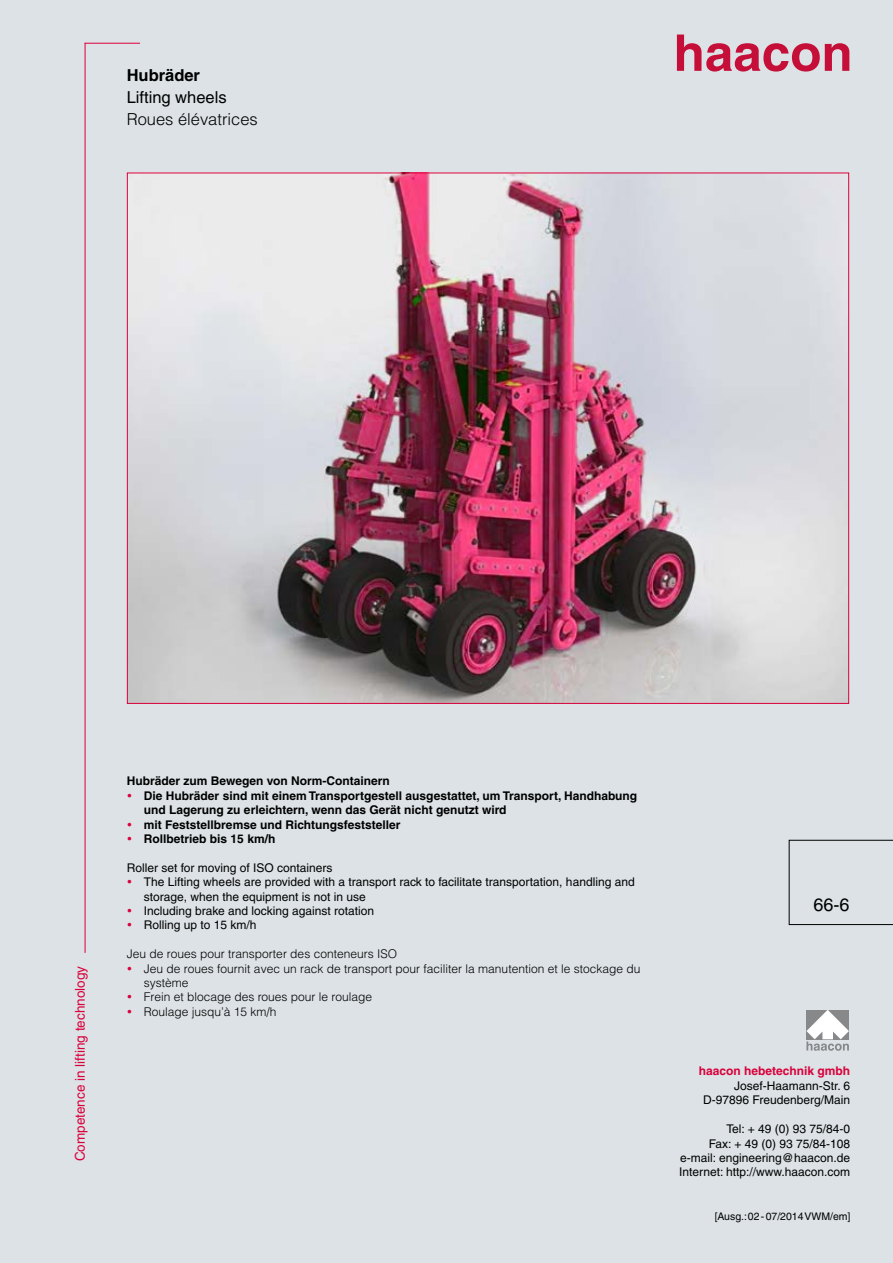
<style>
.page{position:relative;width:893px;height:1263px;background:#fff}
.page>*{position:absolute;margin:0;border:0;box-sizing:border-box;transform-origin:0 0}
.t1{font:18px "Helvetica";color:#000}
.t2{font:300 16.5px "Helvetica";color:#000}
.t3{font:16.5px "Helvetica";color:#000}
.t4{font:700 16.5px "Helvetica";color:#000}
.t5{font:13.5px "Helvetica";color:#da003b}
.t6{font:12px/14.4px "Helvetica";color:#000;text-align:right}
.t7{font:700 12px/14.4px "Helvetica";color:#000}
.t8{font:300 12px/14.4px "Helvetica";color:#000}
.t9{font:700 12px "Helvetica";color:#da003b}
.t10{font:10.5px "Helvetica";color:#000}
</style>
<div class="page">
<div style="left:15px;top:0;width:878px;height:1263px;background:#dce2e5"></div>
<div style="left:0;top:0;width:15px;height:1263px;background:#dce2e5"></div>
<hr style="left:85px;top:43px;width:55px;height:1px;background:#da003b">
<hr style="left:85px;top:43px;width:1px;height:910px;background:#da003b">
<div style="left:789px;top:840px;width:104px;height:85px;background:#dce2e5"></div>
<svg style="left:677px;top:35px;width:172px;height:37px;background:#d2879b"></svg>
<svg style="left:806px;top:1010px;width:43px;height:41px"></svg>
<img style="left:129px;top:175px;width:718px;height:527px">
<svg style="left:128px;top:793px;width:3px;height:4px"></svg>
<svg style="left:128px;top:822px;width:3px;height:4px"></svg>
<svg style="left:128px;top:923px;width:3px;height:4px"></svg>
<svg style="left:128px;top:966px;width:3px;height:4px"></svg>
<svg style="left:128px;top:995px;width:3px;height:4px"></svg>
<svg style="left:128px;top:1009px;width:3px;height:4px"></svg>
<h2 class="t4" style="left:127px;top:66px;width:75px">Hubräder</h2>
<h2 class="t3" style="left:127px;top:88px;width:101px">Lifting wheels</h2>
<h2 class="t2" style="left:127px;top:108px;width:133px">Roues élévatrices</h2>
<p class="t5" style="left:72px;top:1161px;width:197px;rotate:-90deg">Competence in lifting technology</p>
<p class="t7" style="left:144px;top:774px;width:495px;text-indent:-17px">Hubräder zum Bewegen von Norm-Containern<br>Die Hubräder sind mit einem Transportgestell ausgestattet, um Transport, Handhabung und Lagerung zu erleichtern, wenn das Gerät nicht genutzt wird<br>mit Feststellbremse und Richtungsfeststeller<br>Rollbetrieb bis 15 km/h</p>
<p class="t6" style="left:144px;top:860px;width:492px;text-align:left;text-indent:-17px">Roller set for moving of ISO containers<br>The Lifting wheels are provided with a transport rack to facilitate transportation, handling and storage, when the equipment is not in use<br>Including brake and locking against rotation<br>Rolling up to 15 km/h</p>
<p class="t8" style="left:144px;top:946px;width:498px;text-indent:-17px">Jeu de roues pour transporter des conteneurs ISO<br>Jeu de roues fournit avec un rack de transport pour faciliter la manutention et le stockage du système<br>Frein et blocage des roues pour le roulage<br>Roulage jusqu’à 15 km/h</p>
<h1 class="t1" style="left:813px;top:894px;width:38px">66-6</h1>
<p class="t9" style="left:699px;top:1064px;width:153px">haacon hebetechnik gmbh</p>
<p class="t6" style="left:703px;top:1078px;width:148px">Josef-Haamann-Str. 6<br>D-97896 Freudenberg/Main</p>
<p class="t6" style="left:679px;top:1122px;width:173px">Tel: + 49 (0) 93 75/84-0<br>Fax: + 49 (0) 93 75/84-108 e-mail: engineering@haacon.de<br>Internet: http://www.haacon.com</p>
<p class="t10" style="left:715px;top:1210px;width:137px">[Ausg.:02-07/2014VWM/em]</p>
</div>
